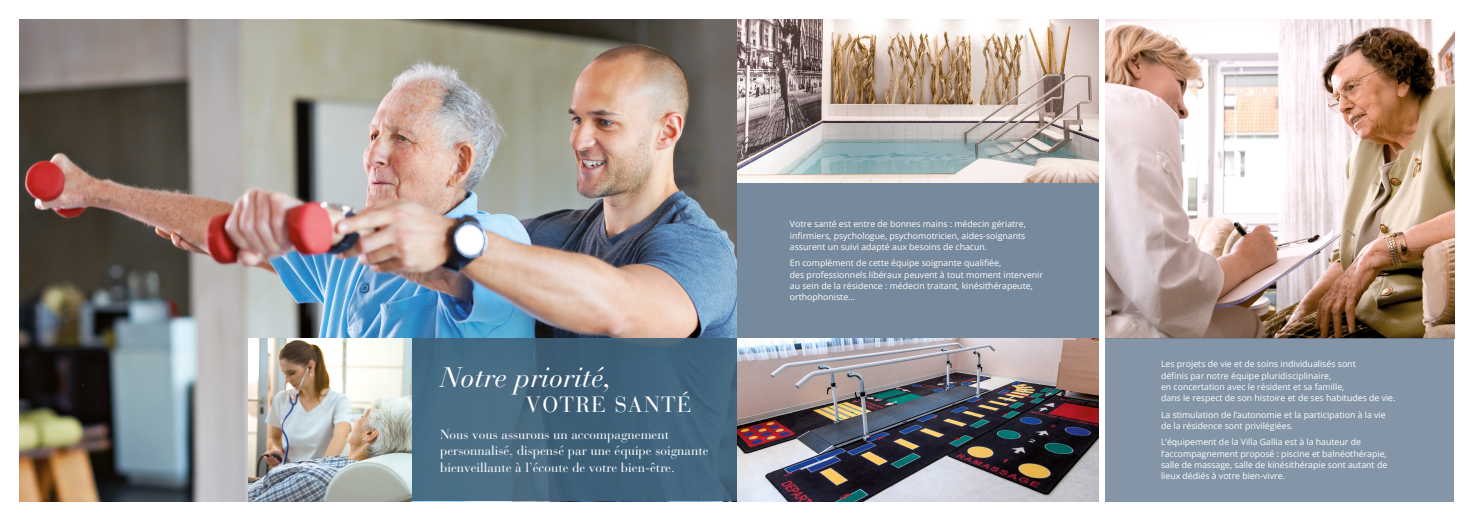
<style>
.page{position:relative;width:1474px;height:521px;background:#fff}
.page>*{position:absolute;margin:0;border:0;box-sizing:border-box;transform-origin:0 0}
.t1{font:italic 28px "Bauer Bodoni";color:#fff}
.t2{font:21.88px "Bauer Bodoni";letter-spacing:.06em;color:#fff}
.t3{font:13.12px/16.6px "Bauer Bodoni";color:#fff}
.t4{font:8.75px/11.4px "Open Sans";color:#fff}
</style>
<div class="page">
<img style="left:1105px;top:20px;width:348px;height:318px">
<div style="left:1105px;top:338px;width:348px;height:164px;background:#8395a6"></div>
<div style="left:737px;top:183px;width:361px;height:155px;background:#77899c"></div>
<img style="left:20px;top:20px;width:717px;height:481px">
<img style="left:737px;top:338px;width:361px;height:164px">
<img style="left:737px;top:20px;width:361px;height:163px">
<div style="left:412px;top:338px;width:325px;height:163px;background:#3f6279"></div>
<img style="left:248px;top:338px;width:164px;height:164px">
<h1 class="t1" style="left:440px;top:360px;width:173px">Notre priorité,</h1>
<h2 class="t2" style="left:525px;top:391px;width:168px">VOTRE SANTÉ</h2>
<h3 class="t3" style="left:440px;top:426px;width:270px">Nous vous assurons un accompagnement personnalisé, dispensé par une équipe soignante bienveillante à l’écoute de votre bien-être.</h3>
<p class="t4" style="left:790px;top:218px;width:237px;text-align:justify">Votre santé est entre de bonnes mains : médecin gériatre, infirmiers, psychologue, psychomotricien, aides-soignants assurent un suivi adapté aux besoins de chacun.</p>
<p class="t4" style="left:790px;top:257px;width:255px">En complément de cette équipe soignante qualifiée,<br>des professionnels libéraux peuvent à tout moment intervenir au sein de la résidence : médecin traitant, kinésithérapeute, orthophoniste…</p>
<p class="t4" style="left:1160px;top:358px;width:236px">Les projets de vie et de soins individualisés sont<br>définis par notre équipe pluridisciplinaire,<br>en concertation avec le résident et sa famille,<br>dans le respect de son histoire et de ses habitudes de vie.</p>
<p class="t4" style="left:1160px;top:408px;width:226px">La stimulation de l’autonomie et la participation à la vie de la résidence sont privilégiées.</p>
<p class="t4" style="left:1160px;top:436px;width:228px">L’équipement de la Villa Gallia est à la hauteur de l’accompagnement proposé : piscine et balnéothérapie, salle de massage, salle de kinésithérapie sont autant de lieux dédiés à votre bien-vivre.</p>
</div>
